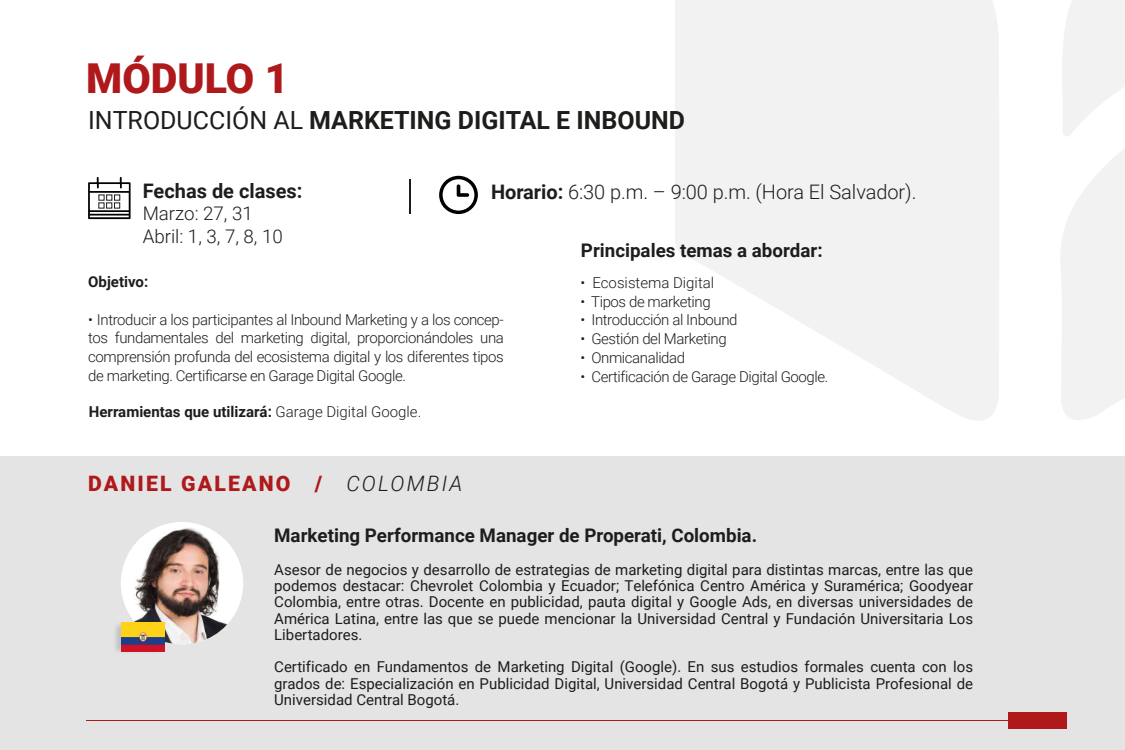
<style>
.page{position:relative;width:1125px;height:750px;background:#fff}
.page>*{position:absolute;margin:0;border:0;box-sizing:border-box;transform-origin:0 0}
.t1{font:900 41.25px "Roboto";color:#af191b}
.t2{font:700 25px "Roboto";color:#1d1d1b}
.t3{font:900 21.25px "Roboto";letter-spacing:.1em;color:#af191b}
.t4{font:300 20px "Roboto";letter-spacing:-.005em;color:#1d1d1b}
.t5{font:700 20px "Roboto";color:#1d1d1b}
.t6{font:700 18.75px "Roboto";color:#1d1d1b}
.t7{font:300 18.75px/22.5px "Roboto";color:#1d1d1b}
.t8{font:15px/16.2px "Roboto";color:#1d1d1b;text-align:justify}
.t9{font:300 15px/18.8px "Roboto";letter-spacing:-.025em;color:#1d1d1b;text-align:justify}
.t10{font:700 15px "Roboto";color:#1d1d1b}
.t11{font:300 15px "Roboto";color:#1d1d1b}
.s1{font-weight:400}
.s2{font-weight:700}
.s3{font-weight:300}
.s4{font-weight:300;font-style:italic;color:#1d1d1b}
</style>
<div class="page">
<div style="left:0;top:456px;width:1125px;height:294px;background:#e4e4e4"></div>
<img style="left:121px;top:522px;width:115px;height:118px">
<svg style="left:675px;top:0;width:324px;height:421px;fill:#f2f2f2"></svg>
<svg style="left:1061px;top:0;width:64px;height:420px"></svg>
<img style="left:115px;top:581px;width:88px;height:71px">
<svg style="left:88px;top:177px;width:43px;height:42px"></svg>
<svg style="left:439px;top:176px;width:39px;height:38px"></svg>
<hr style="left:86px;top:721px;width:924px;height:1px;background:#af191b">
<div style="left:1009px;top:713px;width:58px;height:16px;background:#af191b"></div>
<hr style="left:410px;top:180px;width:1px;height:34px;background:#1d1d1b">
<img style="left:121px;top:622px;width:43px;height:29px">
<h1 class="t1" style="left:86px;top:50px;width:204px">MÓDULO 1</h1>
<h2 class="t2" style="left:88px;top:103px;width:598px"><span class="s1">INTRODUCCIÓN AL</span> MARKETING DIGITAL E INBOUND</h2>
<h3 class="t5" style="left:143px;top:177px;width:161px">Fechas de clases:</h3>
<p class="t7" style="left:143px;top:202px;width:142px">Marzo: 27, 31<br>Abril: 1, 3, 7, 8, 10</p>
<h3 class="t4" style="left:491px;top:178px;width:427px"><span class="s2">Horario:</span> 6:30 p.m. – 9:00 p.m. (Hora El Salvador).</h3>
<p class="t6" style="left:581px;top:237px;width:243px">Principales temas a abordar:</p>
<p class="t11" style="left:580px;top:272px;width:135px">• Ecosistema Digital</p>
<p class="t9" style="left:580px;top:291px;width:132px">• Tipos de marketing</p>
<p class="t9" style="left:580px;top:310px;width:159px">• Introducción al Inbound</p>
<p class="t9" style="left:580px;top:329px;width:148px">• Gestión del Marketing</p>
<p class="t9" style="left:580px;top:348px;width:106px">• Onmicanalidad</p>
<p class="t9" style="left:580px;top:366px;width:250px">• Certificación de Garage Digital Google.</p>
<p class="t10" style="left:88px;top:271px;width:62px">Objetivo:</p>
<p class="t9" style="left:88px;top:309px;width:417px">• Introducir a los participantes al Inbound Marketing y a los concep&shy;tos fundamentales del marketing digital, proporcionándoles una comprensión profunda del ecosistema digital y los diferentes tipos de marketing. Certificarse en Garage Digital Google.</p>
<p class="t10" style="left:89px;top:401px;width:334px">Herramientas que utilizará: <span class="s3">Garage Digital Google.</span></p>
<h3 class="t3" style="left:88px;top:469px;width:376px">DANIEL GALEANO / <span class="s4">COLOMBIA</span></h3>
<p class="t6" style="left:274px;top:523px;width:484px">Marketing Performance Manager de Properati, Colombia.</p>
<p class="t8" style="left:274px;top:561px;width:700px">Asesor de negocios y desarrollo de estrategias de marketing digital para distintas marcas, entre las que podemos destacar: Chevrolet Colombia y Ecuador; Telefónica Centro América y Suramérica; Goodyear Colombia, entre otras. Docente en publicidad, pauta digital y Google Ads, en diversas universidades de América Latina, entre las que se puede mencionar la Universidad Central y Fundación Universitaria Los Libertadores.</p>
<p class="t8" style="left:274px;top:658px;width:700px">Certificado en Fundamentos de Marketing Digital (Google). En sus estudios formales cuenta con los grados de: Especialización en Publicidad Digital, Universidad Central Bogotá y Publicista Profesional de Universidad Central Bogotá.</p>
</div>
